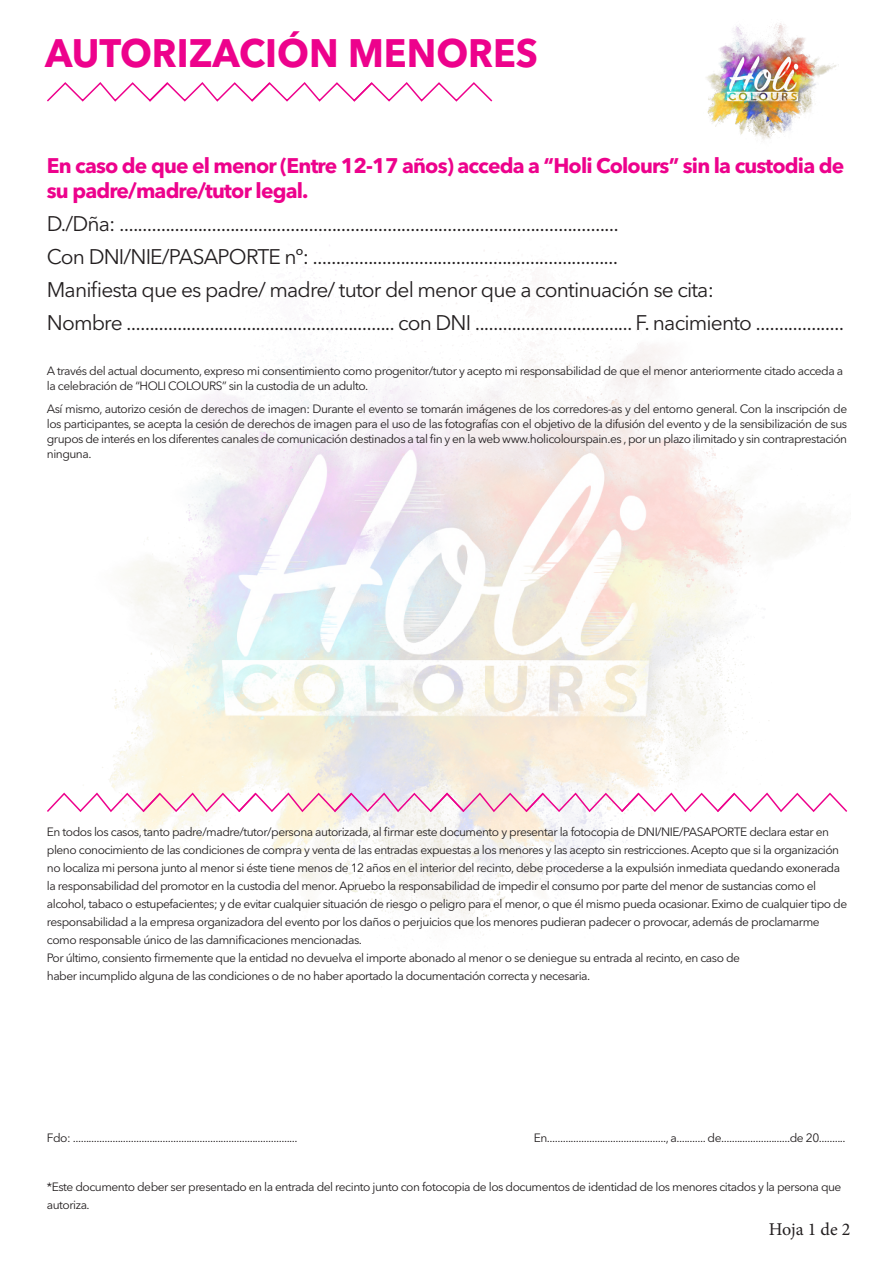
<style>
.page{position:relative;width:893px;height:1263px;background:#fff}
.page>*{position:absolute;margin:0;border:0;box-sizing:border-box;transform-origin:0 0}
.t1{font:700 39.3px "Avenir Next LT Pro";color:#ed028c;scale:.95 1}
.Estilo_de_párrafo_1{font:21px "Avenir Next LT Pro";letter-spacing:-.04em;color:#231f20}
.t2{font:700 21px/25.2px "Avenir Next LT Pro";letter-spacing:-.04em;color:#ed028c}
.t3{font:18px "Minion Pro";letter-spacing:-.005em;color:#231f20}
.Estilo_de_párrafo_2{font:12px/18px "Avenir Next LT Pro";letter-spacing:-.04em;color:#231f20}
</style>
<div class="page">
<img style="left:83px;top:245px;width:741px;height:712px">
<svg style="left:47px;top:82px;width:446px;height:20px"></svg>
<svg style="left:47px;top:791px;width:801px;height:22px"></svg>
<img style="left:706px;top:23px;width:133px;height:117px">
<p class="t1" style="left:45px;top:29px;width:520px">AUTORIZACIÓN MENORES</p>
<p class="t2" style="left:47px;top:153px;width:799px">En caso de que el menor (Entre 12-17 años) acceda a “Holi Colours” sin la custodia de su padre/madre/tutor legal.</p>
<p class="Estilo_de_párrafo_1" style="left:47px;top:212px;width:574px">D./Dña: ............................................................................................................</p>
<p class="Estilo_de_párrafo_1" style="left:47px;top:245px;width:573px">Con DNI/NIE/PASAPORTE nº: ..................................................................</p>
<p class="Estilo_de_párrafo_1" style="left:47px;top:278px;width:669px">Manifiesta que es padre/ madre/ tutor del menor que a continuación se cita:</p>
<p class="Estilo_de_párrafo_1" style="left:47px;top:311px;width:799px">Nombre .......................................................... con DNI .................................. F. nacimiento ...................</p>
<p class="Estilo_de_párrafo_2" style="left:47px;top:363px;width:798px;line-height:15px">A través del actual documento, expreso mi consentimiento como progenitor/tutor y acepto mi responsabilidad de que el menor anteriormente citado acceda a la celebración de “HOLI COLOURS” sin la custodia de un adulto.</p>
<p class="Estilo_de_párrafo_2" style="left:47px;top:402px;width:802px;line-height:15px;text-align:justify">Así mismo, autorizo cesión de derechos de imagen: Durante el evento se tomarán imágenes de los corredores-as y del entorno general. Con la inscripción de los participantes, se acepta la cesión de derechos de imagen para el uso de las fotografías con el objetivo de la difusión del evento y de la sensibilización de sus grupos de interés en los diferentes canales de comunicación destinados a tal fin y en la web www.holicolourspain.es , por un plazo ilimitado y sin contraprestación ninguna.</p>
<p class="Estilo_de_párrafo_2" style="left:47px;top:823px;width:802px">En todos los casos, tanto padre/madre/tutor/persona autorizada, al firmar este documento y presentar la fotocopia de DNI/NIE/PASAPORTE declara estar en pleno conocimiento de las condiciones de compra y venta de las entradas expuestas a los menores y las acepto sin restricciones. Acepto que si la organización no localiza mi persona junto al menor si éste tiene menos de 12 años en el interior del recinto, debe procederse a la expulsión inmediata quedando exonerada la responsabilidad del promotor en la custodia del menor. Apruebo la responsabilidad de impedir el consumo por parte del menor de sustancias como el alcohol, tabaco o estupefacientes; y de evitar cualquier situación de riesgo o peligro para el menor, o que él mismo pueda ocasionar. Eximo de cualquier tipo de</p>
<p class="Estilo_de_párrafo_2" style="left:47px;top:913px;width:774px">responsabilidad a la empresa organizadora del evento por los daños o perjuicios que los menores pudieran padecer o provocar, además de proclamarme como responsable único de las damnificaciones mencionadas.</p>
<p class="Estilo_de_párrafo_2" style="left:47px;top:949px;width:695px">Por último, consiento firmemente que la entidad no devuelva el importe abonado al menor o se deniegue su entrada al recinto, en caso de</p>
<p class="Estilo_de_párrafo_2" style="left:47px;top:967px;width:545px">haber incumplido alguna de las condiciones o de no haber aportado la documentación correcta y necesaria.</p>
<p class="Estilo_de_párrafo_2" style="left:47px;top:1129px;width:252px">Fdo: .....................................................................................</p>
<p class="Estilo_de_párrafo_2" style="left:534px;top:1129px;width:313px">En............................................., a........... de..........................de 20..........</p>
<p class="Estilo_de_párrafo_2" style="left:47px;top:1178px;width:796px">*Este documento deber ser presentado en la entrada del recinto junto con fotocopia de los documentos de identidad de los menores citados y la persona que autoriza.</p>
<p class="t3" style="left:769px;top:1217px;width:83px">Hoja 1 de 2</p>
</div>
